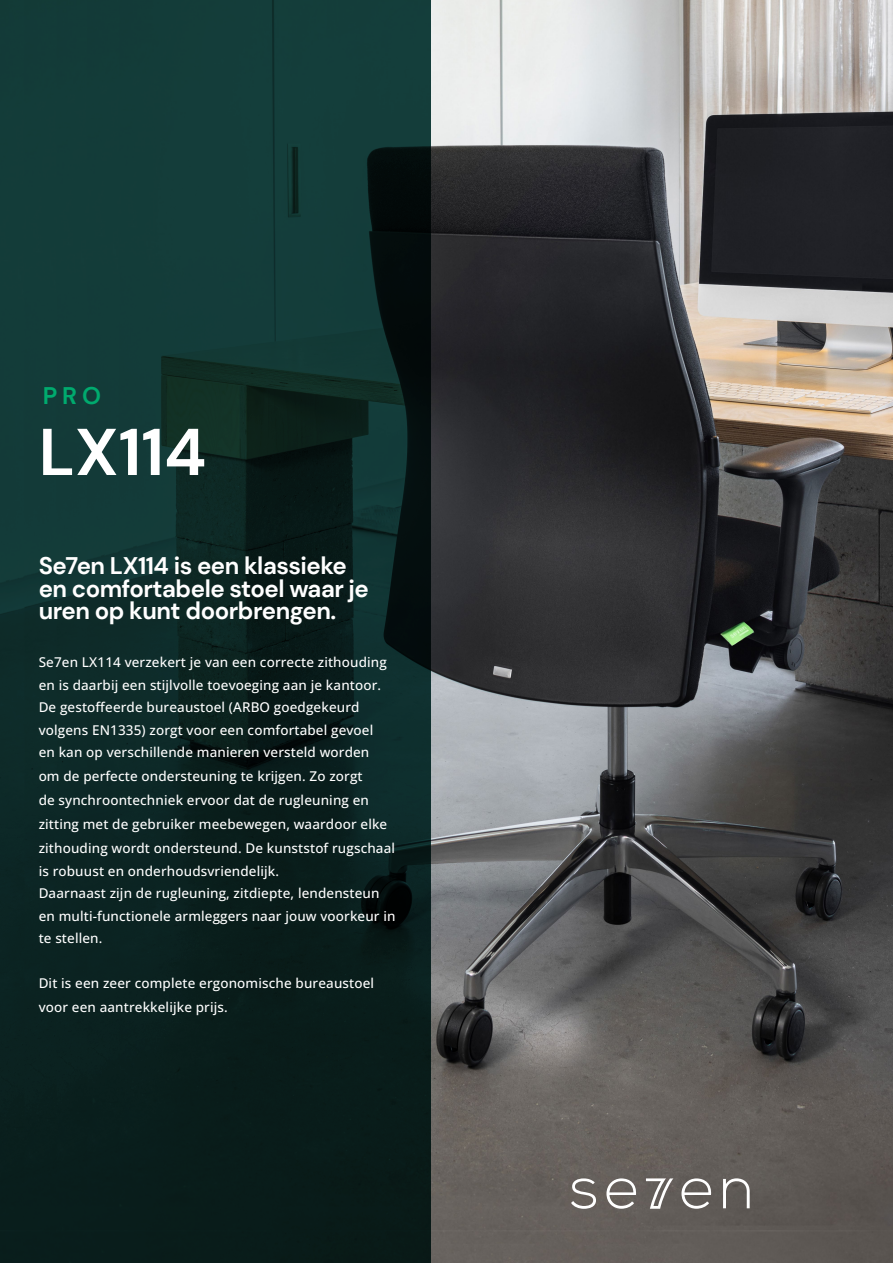
<style>
.page{position:relative;width:893px;height:1263px;background:#fff}
.page>*{position:absolute;margin:0;border:0;box-sizing:border-box;transform-origin:0 0}
.t1{font:700 66px "DM Sans";color:#fff}
.t2{font:700 24px/22.5px "DM Sans";letter-spacing:-.02em;color:#fff}
.t3{font:700 24px "DM Sans";color:#00aa6e}
.t4{font:500 13.5px/22.5px "Open Sans";letter-spacing:.01em;color:#fff}
</style>
<div class="page">
<img style="left:431px;top:0;width:462px;height:1263px">
<svg style="left:0;top:0;width:431px;height:1263px;background:#0d2927"></svg>
<svg style="left:571px;top:1178px;width:25px;height:31px"></svg>
<svg style="left:606px;top:1178px;width:31px;height:31px"></svg>
<svg style="left:681px;top:1178px;width:31px;height:31px"></svg>
<svg style="left:723px;top:1178px;width:27px;height:30px"></svg>
<svg style="left:646px;top:1178px;width:27px;height:31px"></svg>
<h2 class="t3" style="left:43px;top:381px;width:60px">PRO</h2>
<h1 class="t1" style="left:39px;top:411px;width:169px">LX114</h1>
<h2 class="t2" style="left:39px;top:554px;width:332px">Se7en LX114 is een klassieke en comfortabele stoel waar je uren op kunt doorbrengen.</h2>
<p class="t4" style="left:39px;top:651px;width:350px">Se7en LX114 verzekert je van een correcte zithouding en is daarbij een stijlvolle toevoeging aan je kantoor.<br>De gestoffeerde bureaustoel (ARBO goedgekeurd volgens EN1335) zorgt voor een comfortabel gevoel en kan op verschillende manieren versteld worden</p>
<p class="t4" style="left:39px;top:764px;width:358px;line-height:24px">om de perfecte ondersteuning te krijgen. Zo zorgt<br>de synchroontechniek ervoor dat de rugleuning en zitting met de gebruiker meebewegen, waardoor elke zithouding wordt ondersteund. De kunststof rugschaal</p>
<p class="t4" style="left:39px;top:859px;width:358px">is robuust en onderhoudsvriendelijk.<br>Daarnaast zijn de rugleuning, zitdiepte, lendensteun en multi-functionele armleggers naar jouw voorkeur in te stellen.</p>
<p class="t4" style="left:39px;top:971px;width:337px;line-height:24px">Dit is een zeer complete ergonomische bureaustoel voor een aantrekkelijke prijs.</p>
</div>
